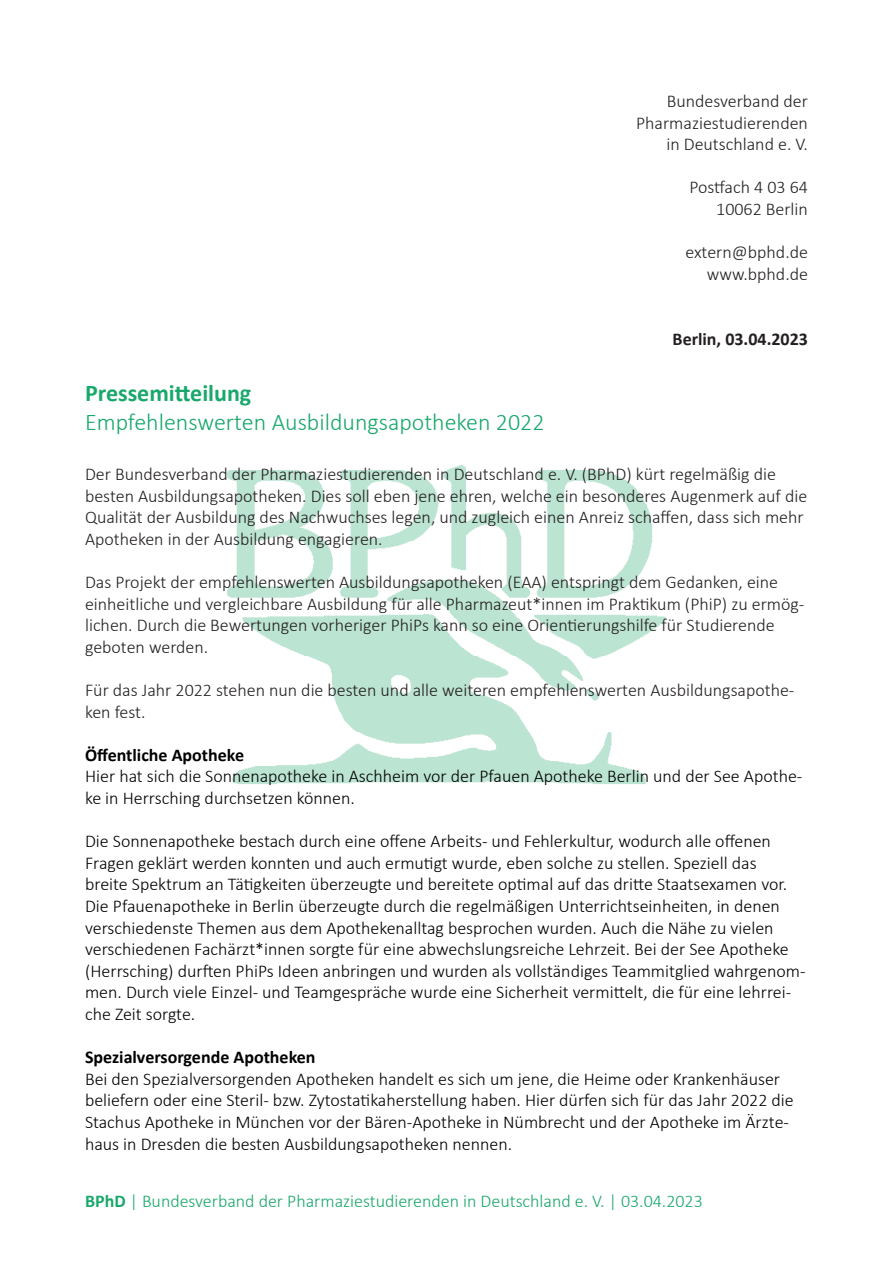
<style>
.page{position:relative;width:893px;height:1263px;background:#fff}
.page>*{position:absolute;margin:0;border:0;box-sizing:border-box;transform-origin:0 0}
.t1{font:300 24px "Calibri";color:#19a86b}
.t2{font:700 24px "Calibri";color:#19a86b}
.t3{font:300 18px/21.6px "Calibri";color:#000001}
.t4{font:300 18px/21.6px "Calibri";color:#231f20}
.t5{font:300 18px "Calibri";color:#19a86b}
.t6{font:700 18px "Calibri";color:#000001}
.t7{font:700 18px "Calibri";color:#231f20}
.s1{font-weight:700}
</style>
<div class="page">
<img style="left:227px;top:465px;width:439px;height:319px">
<p class="t4" style="left:667px;top:90px;width:143px">Bundesverband der</p>
<p class="t4" style="left:636px;top:112px;width:173px">Pharmaziestudierenden</p>
<p class="t4" style="left:666px;top:133px;width:143px">in Deutschland e. V.</p>
<p class="t4" style="left:689px;top:176px;width:120px">Postfach 4 03 64</p>
<p class="t4" style="left:716px;top:198px;width:93px">10062 Berlin</p>
<p class="t4" style="left:685px;top:241px;width:124px">extern@bphd.de</p>
<p class="t4" style="left:707px;top:263px;width:103px">www.bphd.de</p>
<p class="t7" style="left:673px;top:326px;width:137px">Berlin, 03.04.2023</p>
<p class="t2" style="left:85px;top:376px;width:168px">Pressemitteilung</p>
<p class="t1" style="left:85px;top:407px;width:461px">Empfehlenswerten Ausbildungsapotheken 2022</p>
<p class="t4" style="left:85px;top:463px;width:724px">Der Bundesverband der Pharmaziestudierenden in Deutschland e. V. (BPhD) kürt regelmäßig die besten Ausbildungsapotheken. Dies soll eben jene ehren, welche ein besonderes Augenmerk auf die Qualität der Ausbildung des Nachwuchses legen, und zugleich einen Anreiz schaffen, dass sich mehr Apotheken in der Ausbildung engagieren.</p>
<p class="t4" style="left:85px;top:571px;width:721px">Das Projekt der empfehlenswerten Ausbildungsapotheken (EAA) entspringt dem Gedanken, eine einheitliche und vergleichbare Ausbildung für alle Pharmazeut*innen im Praktikum (PhiP) zu ermög&shy;lichen. Durch die Bewertungen vorheriger PhiPs kann so eine Orientierungshilfe für Studierende geboten werden.</p>
<p class="t4" style="left:85px;top:679px;width:711px">Für das Jahr 2022 stehen nun die besten und alle weiteren empfehlenswerten Ausbildungsapothe&shy;ken fest.</p>
<p class="t6" style="left:85px;top:742px;width:161px">Öffentliche Apotheke</p>
<p class="t3" style="left:85px;top:765px;width:719px">Hier hat sich die Sonnenapotheke in Aschheim vor der Pfauen Apotheke Berlin und der See Apothe&shy;ke in Herrsching durchsetzen können.</p>
<p class="t3" style="left:85px;top:830px;width:722px">Die Sonnenapotheke bestach durch eine offene Arbeits- und Fehlerkultur, wodurch alle offenen Fragen geklärt werden konnten und auch ermutigt wurde, eben solche zu stellen. Speziell das<br>breite Spektrum an Tätigkeiten überzeugte und bereitete optimal auf das dritte Staatsexamen vor.<br>Die Pfauenapotheke in Berlin überzeugte durch die regelmäßigen Unterrichtseinheiten, in denen verschiedenste Themen aus dem Apothekenalltag besprochen wurden. Auch die Nähe zu vielen verschiedenen Fachärzt*innen sorgte für eine abwechslungsreiche Lehrzeit. Bei der See Apotheke (Herrsching) durften PhiPs Ideen anbringen und wurden als vollständiges Teammitglied wahrgenom&shy;men. Durch viele Einzel- und Teamgespräche wurde eine Sicherheit vermittelt, die für eine lehrrei&shy;che Zeit sorgte.</p>
<p class="t6" style="left:85px;top:1044px;width:232px">Spezialversorgende Apotheken</p>
<p class="t3" style="left:85px;top:1068px;width:710px">Bei den Spezialversorgenden Apotheken handelt es sich um jene, die Heime oder Krankenhäuser beliefern oder eine Steril- bzw. Zytostatikaherstellung haben. Hier dürfen sich für das Jahr 2022 die Stachus Apotheke in München vor der Bären-Apotheke in Nümbrecht und der Apotheke im Ärzte&shy;haus in Dresden die besten Ausbildungsapotheken nennen.</p>
<p class="t5" style="left:85px;top:1190px;width:619px"><span class="s1">BPhD</span> | Bundesverband der Pharmaziestudierenden in Deutschland e. V. | 03.04.2023</p>
</div>
